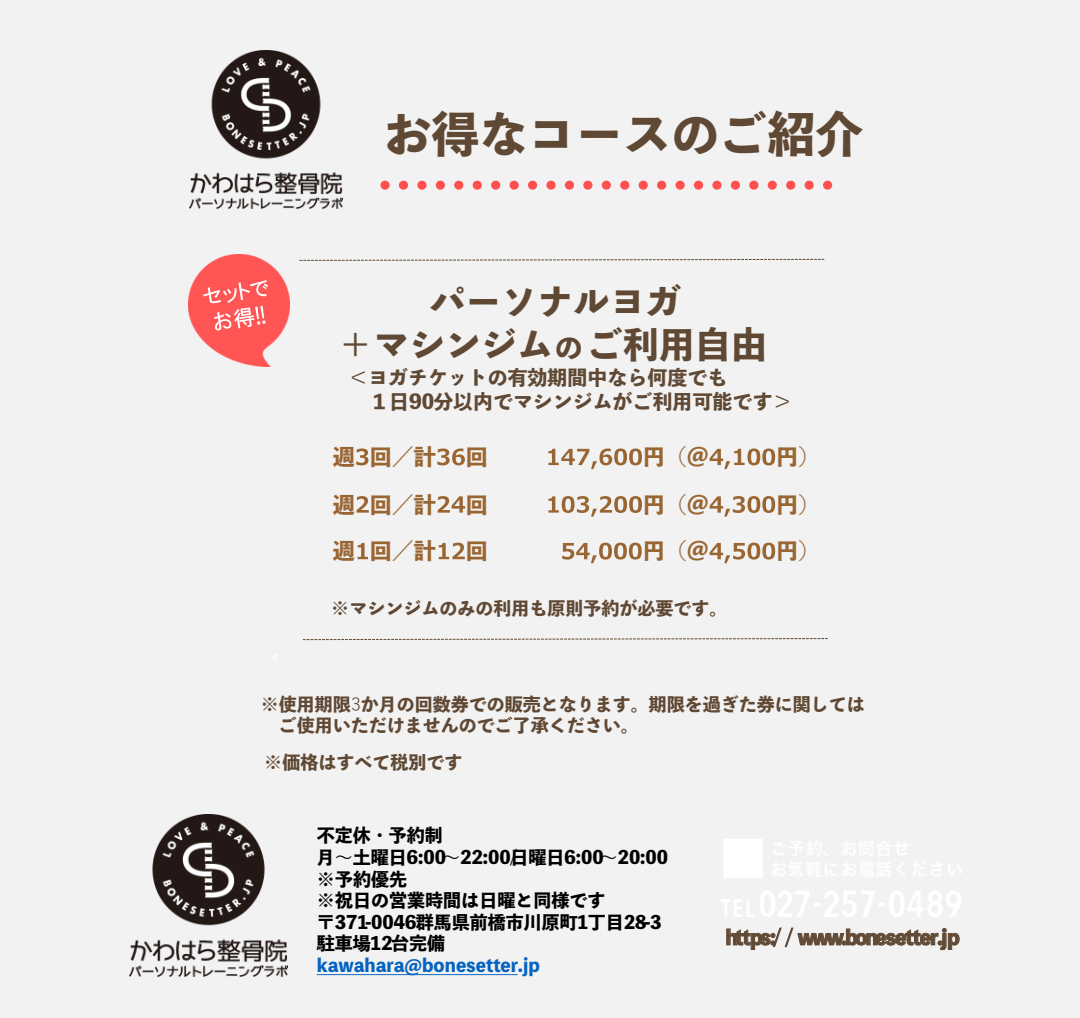
<style>
.page{position:relative;width:1080px;height:1018px;background:#fff}
.page>*{position:absolute;margin:0;border:0;box-sizing:border-box;transform-origin:0 0}
.t1{font:800 48px "Toppan Bunkyu Midashi Gothic Std N";color:#604934}
.t2{font:800 36px/43.2px "Toppan Bunkyu Midashi Gothic Std N";color:#604934}
.t3{font:800 22px "Toppan Bunkyu Midashi Gothic Std N";color:#963}
.t4{font:800 20px/24.2px "Toppan Bunkyu Midashi Gothic Std N";color:#604934}
.t5{font:800 20px "Toppan Bunkyu Midashi Gothic Std N";letter-spacing:-.055em;color:#624b36}
.t6{font:800 18px/21.6px "Toppan Bunkyu Midashi Gothic Std N";color:#000}
.t7{font:800 18px/21.6px "Toppan Bunkyu Midashi Gothic Std N";color:#604934}
.t8{font:800 18px "Toppan Bunkyu Midashi Gothic Std N";color:#0563c1}
.s1{font-size:28px}
</style>
<div class="page">
<div style="left:0;top:0;width:1080px;height:1017px;background:#f2f2f2"></div>
<svg style="left:352px;top:697px;width:8px;height:13px"></svg>
<img style="left:189px;top:51px;width:153px;height:158px">
<svg style="left:317px;top:974px;width:201px;height:1px"></svg>
<img style="left:130px;top:814px;width:157px;height:162px">
<img style="left:721px;top:839px;width:240px;height:77px">
<svg style="left:299px;top:258px;width:526px;height:3px"></svg>
<svg style="left:302px;top:638px;width:526px;height:2px"></svg>
<svg style="left:726px;top:927px;width:234px;height:24px"></svg>
<svg style="left:385px;top:180px;width:448px;height:10px"></svg>
<img style="left:189px;top:254px;width:100px;height:112px">
<svg style="left:203px;top:280px;width:65px;height:50px;background:#ff7676"></svg>
<svg style="left:356px;top:448px;width:12px;height:17px"></svg>
<svg style="left:437px;top:448px;width:28px;height:17px"></svg>
<svg style="left:548px;top:448px;width:94px;height:21px"></svg>
<svg style="left:710px;top:448px;width:65px;height:21px"></svg>
<svg style="left:357px;top:496px;width:12px;height:16px"></svg>
<svg style="left:438px;top:496px;width:27px;height:16px"></svg>
<svg style="left:548px;top:496px;width:94px;height:20px"></svg>
<svg style="left:710px;top:496px;width:65px;height:20px"></svg>
<svg style="left:358px;top:543px;width:10px;height:16px"></svg>
<svg style="left:439px;top:542px;width:26px;height:17px"></svg>
<svg style="left:562px;top:542px;width:80px;height:21px"></svg>
<svg style="left:710px;top:542px;width:65px;height:21px"></svg>
<h1 class="t1" style="left:384px;top:97px;width:481px">お得なコースのご紹介</h1>
<h2 class="t2" style="left:337px;top:278px;width:431px;text-indent:-24px">　　　 パーソナルヨガ<br>＋マシンジム<span class="s1">の</span>ご利用自由</h2>
<p class="t4" style="left:369px;top:364px;width:425px;text-indent:-21px">＜ヨガチケットの有効期間中なら何度でも<br>１日90分以内でマシンジムがご利用可能です＞</p>
<p class="t3" style="left:333px;top:439px;width:105px">週 回／計</p>
<p class="t3" style="left:466px;top:439px;width:24px">回</p>
<p class="t3" style="left:643px;top:439px;width:68px">円（＠</p>
<p class="t3" style="left:776px;top:439px;width:46px">円）</p>
<p class="t3" style="left:333px;top:487px;width:105px">週 回／計</p>
<p class="t3" style="left:466px;top:487px;width:24px">回</p>
<p class="t3" style="left:643px;top:487px;width:68px">円（＠</p>
<p class="t3" style="left:776px;top:487px;width:46px">円）</p>
<p class="t3" style="left:333px;top:534px;width:105px">週 回／計</p>
<p class="t3" style="left:466px;top:534px;width:24px">回</p>
<p class="t3" style="left:643px;top:534px;width:68px">円（＠</p>
<p class="t3" style="left:776px;top:534px;width:46px">円）</p>
<p class="t7" style="left:331px;top:596px;width:398px">※マシンジムのみの利用も原則予約が必要です。</p>
<p class="t7" style="left:279px;top:692px;width:588px;text-indent:-18px">※使用期限か月の回数券での販売となります。期限を過ぎた券に関してはご使用いただけませんのでご了承ください。</p>
<p class="t7" style="left:264px;top:750px;width:200px">※価格はすべて税別です</p>
<p class="t6" style="left:317px;top:823px;width:353px">不定休・予約制<br>月～土曜日6:00～22:00日曜日6:00～20:00</p>
<p class="t6" style="left:511px;top:845px;width:7px">/</p>
<p class="t6" style="left:317px;top:866px;width:346px">※予約優先<br>※祝日の営業時間は日曜と同様です〒371-0046群馬県前橋市川原町1丁目28-3駐車場12台完備</p>
<p class="t8" style="left:317px;top:951px;width:225px">kawahara@bonesetter.jp</p>
<p class="t5" style="left:726px;top:921px;width:236px">https:/ / www.bonesetter.jp</p>
</div>
